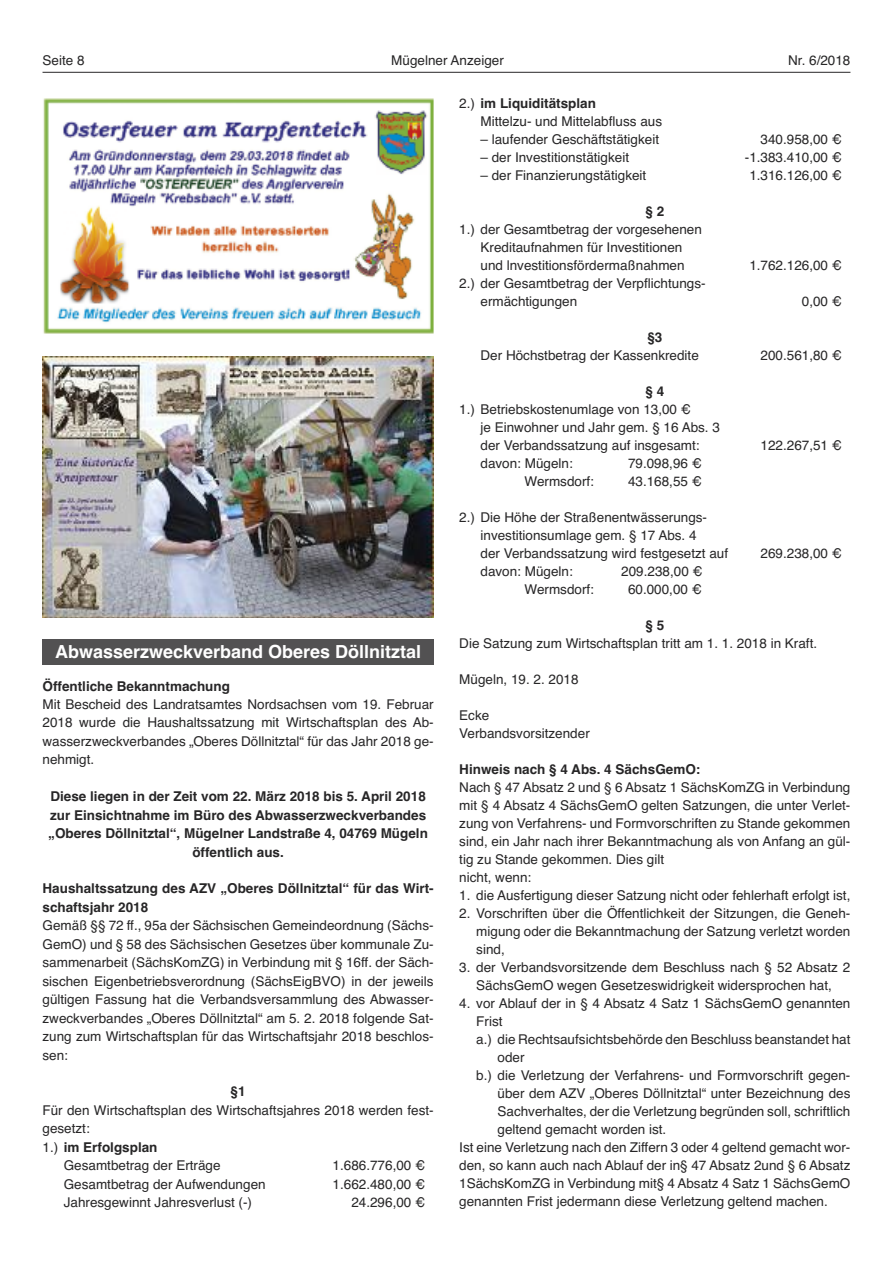
<style>
.page{position:relative;width:893px;height:1263px;background:#fff}
.page>*{position:absolute;margin:0;border:0;box-sizing:border-box;transform-origin:0 0}
.t1{font:700 18px "Helvetica";color:#fff}
.t2{font:13.5px/18px "Helvetica";color:#272627}
.t3{font:700 13.5px/18.5px "Helvetica";color:#272627;text-align:center}
.s1{font-weight:700}
.s2{font-weight:400}
</style>
<div class="page">
<hr style="left:43px;top:72px;width:807px;height:1px;background:#272627">
<img style="left:43px;top:357px;width:391px;height:261px">
<div style="left:43px;top:639px;width:391px;height:26px;background:#525152"></div>
<img style="left:43px;top:98px;width:391px;height:236px">
<p class="t2" style="left:43px;top:52px;width:44px">Seite 8</p>
<p class="t2" style="left:391px;top:52px;width:114px">Mügelner Anzeiger</p>
<p class="t2" style="left:788px;top:52px;width:64px">Nr. 6/2018</p>
<p class="t2" style="left:480px;top:94px;width:183px;text-indent:-21px">2.) <span class="s1">im Liquiditätsplan<br></span>Mittelzu- und Mittelabfluss aus</p>
<p class="t2" style="left:480px;top:130px;width:180px">– laufender Geschäftstätigkeit</p>
<p class="t2" style="left:761px;top:130px;width:83px">340.958,00 €</p>
<p class="t2" style="left:480px;top:148px;width:150px">– der Investitionstätigkeit</p>
<p class="t2" style="left:745px;top:148px;width:99px">-1.383.410,00 €</p>
<p class="t2" style="left:480px;top:166px;width:167px">– der Finanzierungstätigkeit</p>
<p class="t2" style="left:749px;top:166px;width:94px">1.316.126,00 €</p>
<p class="t3" style="left:645px;top:202px;width:20px">§ 2</p>
<p class="t2" style="left:459px;top:220px;width:244px;text-align:center">1.) der Gesamtbetrag der vorgesehenen<br>Kreditaufnahmen für Investitionen<br>und lnvestitionsfördermaßnahmen</p>
<p class="t2" style="left:749px;top:256px;width:94px">1.762.126,00 €</p>
<p class="t2" style="left:480px;top:274px;width:227px;text-indent:-21px">2.) der Gesamtbetrag der Verpflichtungs&shy;ermächtigungen</p>
<p class="t2" style="left:802px;top:292px;width:42px">0,00 €</p>
<p class="t3" style="left:647px;top:328px;width:17px">§3</p>
<p class="t2" style="left:480px;top:346px;width:220px">Der Höchstbetrag der Kassenkredite</p>
<p class="t2" style="left:761px;top:346px;width:83px">200.561,80 €</p>
<p class="t3" style="left:645px;top:382px;width:20px">§ 4</p>
<p class="t2" style="left:480px;top:400px;width:241px;text-indent:-21px">1.) Betriebskostenumlage von 13,00 €<br>je Einwohner und Jahr gem. § 16 Abs. 3 der Verbandssatzung auf insgesamt:</p>
<p class="t2" style="left:761px;top:436px;width:83px">122.267,51 €</p>
<h1 class="t1" style="left:55px;top:642px;width:368px">Abwasserzweckverband Oberes Döllnitztal</h1>
<p class="t3" style="left:43px;top:677px;width:189px">Öffentliche Bekanntmachung</p>
<p class="t2" style="left:43px;top:695px;width:393px;line-height:18.5px;text-align:justify">Mit Bescheid des Landratsamtes Nordsachsen vom 19. Februar 2018 wurde die Haushaltssatzung mit Wirtschaftsplan des Ab&shy;wasserzweckverbandes „Oberes Döllnitztal“ für das Jahr 2018 ge&shy;nehmigt.</p>
<p class="t3" style="left:48px;top:787px;width:381px">Diese liegen in der Zeit vom 22. März 2018 bis 5. April 2018 zur Einsichtnahme im Büro des Abwasserzweckverbandes „Oberes Döllnitztal“, Mügelner Landstraße 4, 04769 Mügeln öffentlich aus.</p>
<p class="t3" style="left:43px;top:879px;width:393px;text-align:left">Haushaltssatzung des AZV „Oberes Döllnitztal“ für das Wirt&shy;schaftsjahr 2018</p>
<p class="t2" style="left:43px;top:916px;width:393px;line-height:18.5px;text-align:justify">Gemäß §§ 72 ff., 95a der Sächsischen Gemeindeordnung (Sächs-GemO) und § 58 des Sächsischen Gesetzes über kommunale Zu&shy;sammenarbeit (SächsKomZG) in Verbindung mit § 16ff. der Säch&shy;sischen Eigenbetriebsverordnung (SächsEigBVO) in der jeweils gültigen Fassung hat die Verbandsversammlung des Abwasser&shy;zweckverbandes „Oberes Döllnitztal“ am 5. 2. 2018 folgende Sat&shy;zung zum Wirtschaftsplan für das Wirtschaftsjahr 2018 beschlos&shy;sen:</p>
<p class="t3" style="left:231px;top:1082px;width:17px">§1</p>
<p class="t2" style="left:43px;top:1101px;width:393px">Für den Wirtschaftsplan des Wirtschaftsjahres 2018 werden fest-</p>
<p class="t2" style="left:43px;top:1120px;width:49px">gesetzt:</p>
<p class="t3" style="left:43px;top:1138px;width:117px"><span class="s2">1.)</span> im Erfolgsplan</p>
<p class="t2" style="left:64px;top:1156px;width:158px">Gesamtbetrag der Erträge</p>
<p class="t2" style="left:333px;top:1156px;width:94px">1.686.776,00 €</p>
<p class="t2" style="left:64px;top:1175px;width:203px">Gesamtbetrag der Aufwendungen</p>
<p class="t2" style="left:333px;top:1175px;width:94px">1.662.480,00 €</p>
<p class="t2" style="left:64px;top:1193px;width:190px">Jahresgewinnt Jahresverlust (-)</p>
<p class="t2" style="left:351px;top:1193px;width:75px">24.296,00 €</p>
<p class="t2" style="left:480px;top:454px;width:94px">davon: Mügeln:</p>
<p class="t2" style="left:628px;top:454px;width:75px">79.098,96 €</p>
<p class="t2" style="left:524px;top:472px;width:71px">Wermsdorf:</p>
<p class="t2" style="left:628px;top:472px;width:75px">43.168,55 €</p>
<p class="t2" style="left:480px;top:508px;width:249px;text-indent:-21px">2.) Die Höhe der Straßenentwässerungs&shy;investitionsumlage gem. § 17 Abs. 4<br>der Verbandssatzung wird festgesetzt auf</p>
<p class="t2" style="left:761px;top:544px;width:83px">269.238,00 €</p>
<p class="t2" style="left:480px;top:562px;width:94px">davon: Mügeln:</p>
<p class="t2" style="left:621px;top:562px;width:83px">209.238,00 €</p>
<p class="t2" style="left:524px;top:580px;width:71px">Wermsdorf:</p>
<p class="t2" style="left:628px;top:580px;width:75px">60.000,00 €</p>
<p class="t3" style="left:645px;top:616px;width:20px">§ 5</p>
<p class="t2" style="left:459px;top:634px;width:359px">Die Satzung zum Wirtschaftsplan tritt am 1. 1. 2018 in Kraft.</p>
<p class="t2" style="left:459px;top:670px;width:121px">Mügeln, 19. 2. 2018</p>
<p class="t2" style="left:459px;top:706px;width:132px">Ecke<br>Verbandsvorsitzender</p>
<p class="t3" style="left:459px;top:760px;width:243px">Hinweis nach § 4 Abs. 4 SächsGemO:</p>
<p class="t2" style="left:459px;top:778px;width:393px">Nach § 47 Absatz 2 und § 6 Absatz 1 SächsKomZG in Verbindung mit § 4 Absatz 4 SächsGemO gelten Satzungen, die unter Verlet&shy;zung von Verfahrens- und Formvorschriften zu Stande gekommen sind, ein Jahr nach ihrer Bekanntmachung als von Anfang an gül&shy;tig zu Stande gekommen. Dies gilt<br>nicht, wenn:</p>
<p class="t2" style="left:459px;top:886px;width:393px">1. die Ausfertigung dieser Satzung nicht oder fehlerhaft erfolgt ist,</p>
<p class="t2" style="left:476px;top:904px;width:376px;text-align:justify;text-indent:-17px">2. Vorschriften über die Öffentlichkeit der Sitzungen, die Geneh&shy;migung oder die Bekanntmachung der Satzung verletzt worden sind,</p>
<p class="t2" style="left:459px;top:958px;width:393px;text-align:center">3. der Verbandsvorsitzende dem Beschluss nach § 52 Absatz 2<br>SächsGemO wegen Gesetzeswidrigkeit widersprochen hat,</p>
<p class="t2" style="left:459px;top:994px;width:393px">4. vor Ablauf der in § 4 Absatz 4 Satz 1 SächsGemO genannten</p>
<p class="t2" style="left:476px;top:1012px;width:28px">Frist</p>
<p class="t2" style="left:476px;top:1030px;width:376px">a.) die Rechtsaufsichtsbehörde den Beschluss beanstandet hat</p>
<p class="t2" style="left:497px;top:1048px;width:29px">oder</p>
<p class="t2" style="left:476px;top:1066px;width:376px">b.) die Verletzung der Verfahrens- und Formvorschrift gegen-</p>
<p class="t2" style="left:497px;top:1084px;width:354px">über dem AZV „Oberes Döllnitztal“ unter Bezeichnung des</p>
<p class="t2" style="left:497px;top:1102px;width:354px">Sachverhaltes, der die Verletzung begründen soll, schriftlich</p>
<p class="t2" style="left:497px;top:1120px;width:170px">geltend gemacht worden ist.</p>
<p class="t2" style="left:459px;top:1138px;width:393px">Ist eine Verletzung nach den Ziffern 3 oder 4 geltend gemacht wor-</p>
<p class="t2" style="left:459px;top:1156px;width:393px">den, so kann auch nach Ablauf der in§ 47 Absatz 2und § 6 Absatz</p>
<p class="t2" style="left:459px;top:1174px;width:393px">1SächsKomZG in Verbindung mit§ 4 Absatz 4 Satz 1 SächsGemO</p>
<p class="t2" style="left:459px;top:1192px;width:370px">genannten Frist jedermann diese Verletzung geltend machen.</p>
</div>
